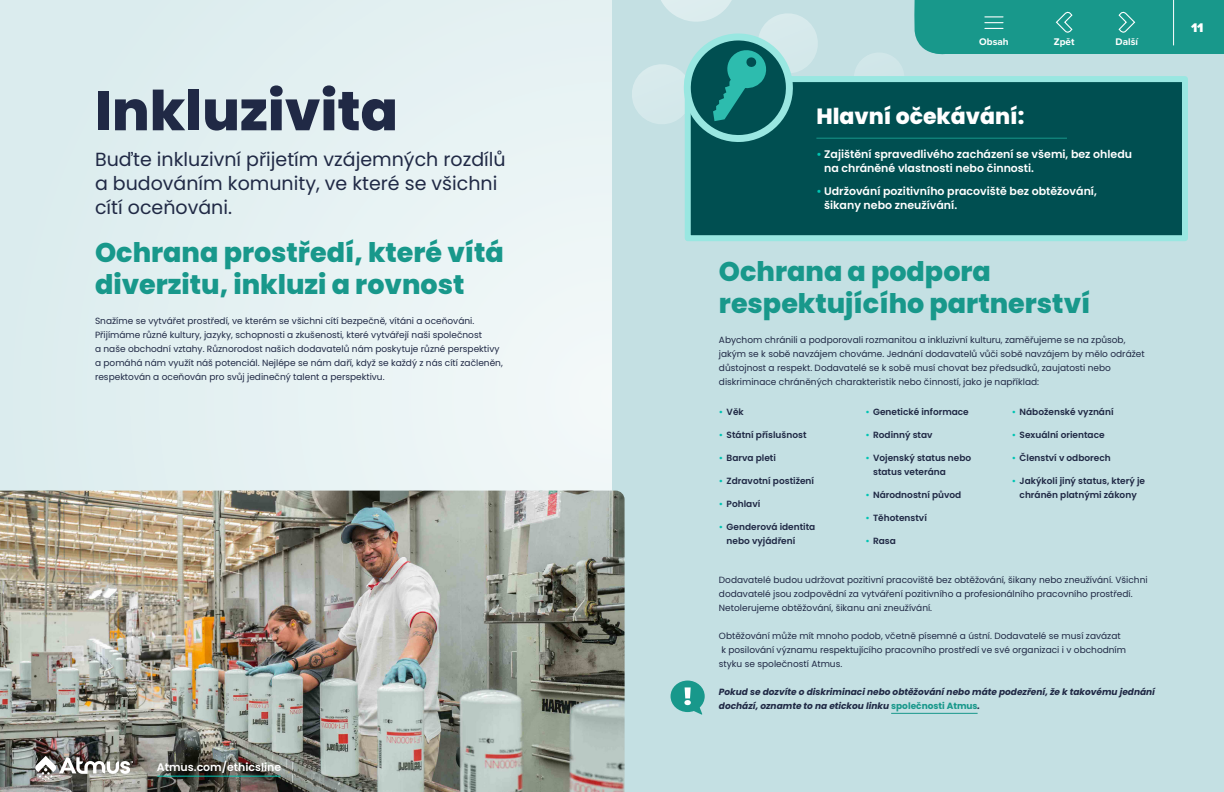
<style>
.page{position:relative;width:1224px;height:792px;background:#e4f1f2}
.page>*{position:absolute;margin:0;border:0;box-sizing:border-box;transform-origin:0 0}
.t1{font:800 55px "Poppins";color:#202945}
.t2{font:800 27px/32px "Poppins";color:#18988b}
.t3{font:800 22px "Poppins";color:#fff}
.t4{font:19px/24px "Poppins";color:#202945}
.t5{font:900 13px "Proxima Nova";color:#fff}
.t6{font:600 11px/14px "Poppins";color:#fff}
.t7{font:900 11px "Proxima Nova";color:#fff}
.t8{font:700 10px "Proxima Nova";color:#fff}
.t9{font:9px/14px "Poppins";color:#202945}
.t10{font:600 9px/14px "Poppins";color:#202945}
.t11{font:italic 700 9px/14px "Poppins";color:#202945}
.s1{color:#00c4b3}
.s2{font-style:normal;color:#18988b}
</style>
<div class="page">
<div style="left:612px;top:0;width:612px;height:792px;background:#c4e0e3"></div>
<div style="left:671px;top:681px;width:34px;height:31px;background:#18988b;border-radius:50%"></div>
<svg style="left:684px;top:687px;width:18px;height:28px"></svg>
<hr style="left:891px;top:713px;width:87px;height:1px;background:#18988b">
<img style="left:0;top:491px;width:625px;height:301px">
<div style="left:685px;top:76px;width:503px;height:165px;background:#004f51;border:6px solid #99e7e1"></div>
<svg style="left:632px;top:0;width:276px;height:180px"></svg>
<hr style="left:816px;top:138px;width:251px;height:1px;background:#18988b">
<hr style="left:157px;top:776px;width:123px;height:1px;background:#00c4b3">
<svg style="left:35px;top:756px;width:97px;height:25px;background:#999692"></svg>
<div style="left:914px;top:0;width:310px;height:54px;background:#18988b"></div>
<h1 class="t1" style="left:95px;top:79px;width:304px">Inkluzivita</h1>
<h3 class="t4" style="left:95px;top:148px;width:412px">Buďte inkluzivní přijetím vzájemných rozdílů a budováním komunity, ve které se všichni cítí oceňováni.</h3>
<h2 class="t2" style="left:95px;top:237px;width:410px">Ochrana prostředí, které vítá diverzitu, inkluzi a rovnost</h2>
<p class="t9" style="left:95px;top:314px;width:409px">Snažíme se vytvářet prostředí, ve kterém se všichni cítí bezpečně, vítáni a oceňováni.<br>Přijímáme různé kultury, jazyky, schopnosti a zkušenosti, které vytvářejí naši společnost<br>a naše obchodní vztahy. Různorodost našich dodavatelů nám poskytuje různé perspektivy a pomáhá nám využít náš potenciál. Nejlépe se nám daří, když se každý z nás cítí začleněn, respektován a oceňován pro svůj jedinečný talent a perspektivu.</p>
<p class="t6" style="left:157px;top:760px;width:126px">Atmus.com/ethicsline</p>
<p class="t8" style="left:1054px;top:35px;width:22px">Zpět</p>
<p class="t8" style="left:1116px;top:35px;width:24px">Další</p>
<p class="t8" style="left:973px;top:35px;width:43px">Contents</p>
<p class="t8" style="left:1055px;top:35px;width:22px">Next</p>
<p class="t8" style="left:1115px;top:35px;width:24px">B ck</p>
<p class="t8" style="left:979px;top:35px;width:31px">Obsah</p>
<h3 class="t3" style="left:816px;top:103px;width:209px">Hlavní očekávání:</h3>
<p class="t6" style="left:824px;top:147px;width:309px;text-indent:-8px"><span class="s1">•</span> Zajištění spravedlivého zacházení se všemi, bez ohledu na chráněné vlastnosti nebo činnosti.</p>
<p class="t6" style="left:824px;top:184px;width:274px;text-indent:-8px"><span class="s1">•</span> Udržování pozitivního pracoviště bez obtěžování, šikany nebo zneužívání.</p>
<h2 class="t2" style="left:719px;top:256px;width:373px">Ochrana a podpora respektujícího partnerství</h2>
<p class="t9" style="left:719px;top:333px;width:427px">Abychom chránili a podporovali rozmanitou a inkluzivní kulturu, zaměřujeme se na způsob, jakým se k sobě navzájem chováme. Jednání dodavatelů vůči sobě navzájem by mělo odrážet důstojnost a respekt. Dodavatelé se k sobě musí chovat bez předsudků, zaujatosti nebo diskriminace chráněných charakteristik nebo činností, jako je například:</p>
<p class="t10" style="left:719px;top:405px;width:26px"><span class="s1">•</span> Věk</p>
<p class="t10" style="left:719px;top:428px;width:89px"><span class="s1">•</span> Státní příslušnost</p>
<p class="t10" style="left:719px;top:451px;width:59px"><span class="s1">•</span> Barva pleti</p>
<p class="t10" style="left:719px;top:474px;width:97px"><span class="s1">•</span> Zdravotní postižení</p>
<p class="t10" style="left:719px;top:497px;width:43px"><span class="s1">•</span> Pohlaví</p>
<p class="t10" style="left:727px;top:520px;width:90px;text-indent:-8px"><span class="s1">•</span> Genderová identita nebo vyjádření</p>
<p class="t10" style="left:865px;top:405px;width:105px"><span class="s1">•</span> Genetické informace</p>
<p class="t10" style="left:865px;top:428px;width:69px"><span class="s1">•</span> Rodinný stav</p>
<p class="t10" style="left:873px;top:451px;width:100px;text-indent:-8px"><span class="s1">•</span> Vojenský status nebo status veterána</p>
<p class="t10" style="left:865px;top:488px;width:97px"><span class="s1">•</span> Národnostní původ</p>
<p class="t10" style="left:865px;top:511px;width:63px"><span class="s1">•</span> Těhotenství</p>
<p class="t10" style="left:865px;top:534px;width:32px"><span class="s1">•</span> Rasa</p>
<p class="t10" style="left:1012px;top:405px;width:103px"><span class="s1">•</span> Náboženské vyznání</p>
<p class="t10" style="left:1012px;top:428px;width:94px"><span class="s1">•</span> Sexuální orientace</p>
<p class="t10" style="left:1012px;top:451px;width:100px"><span class="s1">•</span> Členství v odborech</p>
<p class="t10" style="left:1012px;top:474px;width:135px;text-align:center"><span class="s1">•</span> Jakýkoli jiný status, který je chráněn platnými zákony</p>
<p class="t9" style="left:719px;top:573px;width:430px">Dodavatelé budou udržovat pozitivní pracoviště bez obtěžování, šikany nebo zneužívání. Všichni dodavatelé jsou zodpovědní za vytváření pozitivního a profesionálního pracovního prostředí.<br>Netolerujeme obtěžování, šikanu ani zneužívání.</p>
<p class="t9" style="left:719px;top:629px;width:409px">Obtěžování může mít mnoho podob, včetně písemné a ústní. Dodavatelé se musí zavázat k posilování významu respektujícího pracovního prostředí ve své organizaci i v obchodním styku se společností Atmus.</p>
<p class="t11" style="left:719px;top:685px;width:438px">Pokud se dozvíte o diskriminaci nebo obtěžování nebo máte podezření, že k takovému jednání dochází, oznamte to na etickou linku <span class="s2">společnosti Atmus</span>.</p>
<p class="t7" style="left:1199px;top:18px;width:12px">11</p>
<h3 class="t5" style="left:1191px;top:18px;width:14px">11</h3>
</div>
